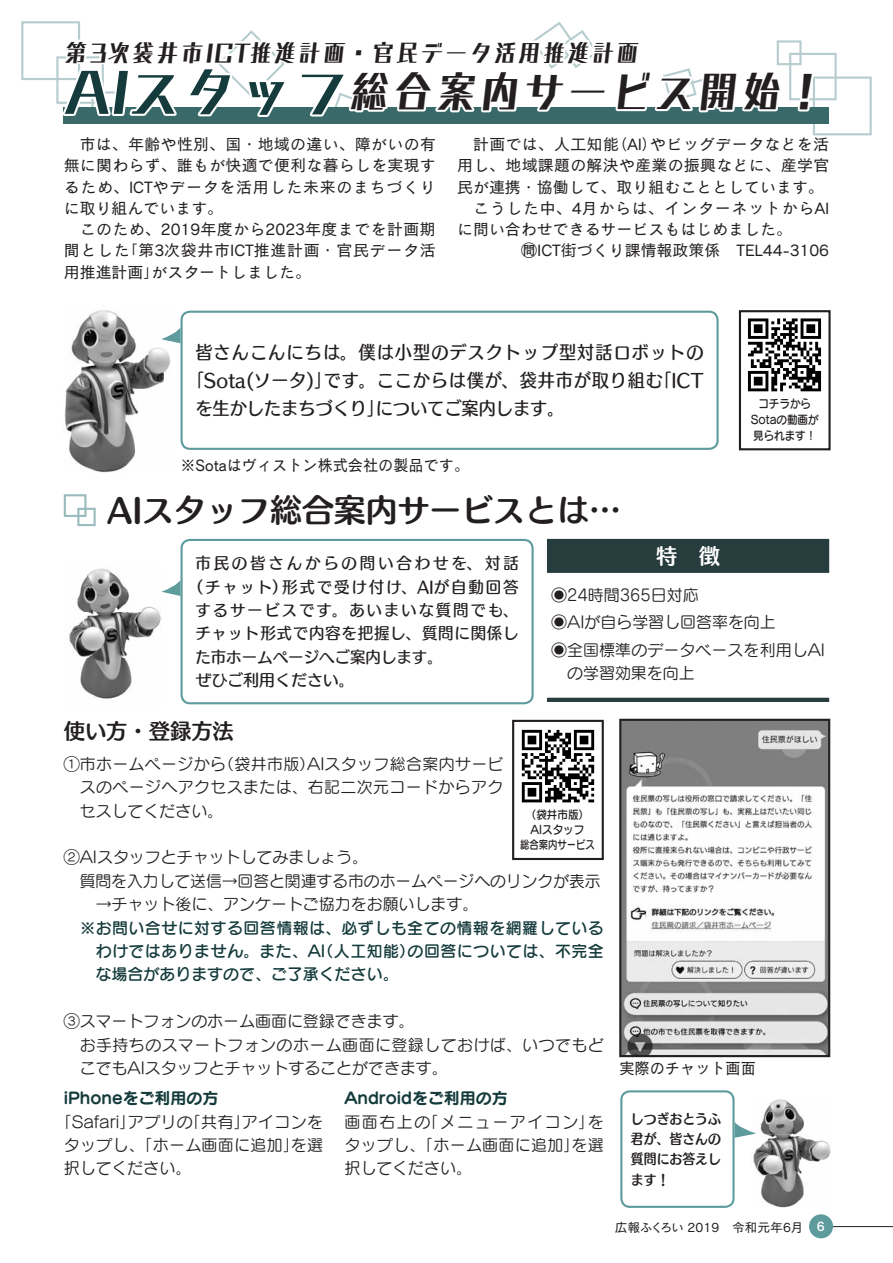
<style>
.page{position:relative;width:893px;height:1263px;background:#fff}
.page>*{position:absolute;margin:0;border:0;box-sizing:border-box;transform-origin:0 0}
.t1{font:43.65px "Comet Std B";color:#231f20}
.t2{font:31.95px "Humming Std B";color:#231f20}
.t3{font:24.45px "Comet Std B";color:#231f20}
.t4{font:21.3px "Humming Std B";color:#231f20}
.t5{font:21.3px "Humming Std B";color:#fff}
.t6{font:18px/27.6px "Humming Std D";letter-spacing:.045em;color:#231f20;text-align:right;scale:.95 1}
.t7{font:18px "Humming Std D";color:#231f20;scale:.95 1}
.t8{font:15.9px/21.3px "Cezanne Pro M";color:#231f20;text-align:justify}
.t9{font:15.9px/27.6px "Seurat Pro M";color:#231f20}
.t10{font:15.9px/23.4px "Humming Std D";letter-spacing:.05em;color:#231f20}
.t11{font:15.9px/23.4px "Seurat Pro M";letter-spacing:.025em;color:#231f20}
.t12{font:15.9px/23.4px "Seurat Pro M";letter-spacing:.03em;color:#231f20}
.t13{font:15.9px/23.4px "Seurat Pro DB";letter-spacing:.03em;color:#153b3c;text-align:right}
.t14{font:15.9px/21.3px "Cezanne Pro M";letter-spacing:.03em;color:#231f20;text-align:right}
.t15{font:15.9px/23.4px "Seurat Pro M";letter-spacing:.02em;color:#231f20}
.t16{font:15.9px/23.4px "Seurat Pro DB";color:#153b3c}
.t17{font:15.9px/23.4px "Humming Std D";letter-spacing:.18em;color:#231f20;text-align:right}
.t18{font:15.9px "Cezanne Pro M";color:#231f20;scale:.95 1}
.t19{font:15.9px "Seurat Pro B";color:#153b3c}
.t20{font:15.9px "Cezanne Pro M";letter-spacing:.05em;color:#231f20}
.t21{font:15.9px "Cezanne Pro M";letter-spacing:.02em;color:#231f20}
.t22{font:15.9px "Seurat Pro M";letter-spacing:.095em;color:#231f20}
.t23{font:13.8px/20.2px "Humming Std B";color:#231f20;text-align:justify;scale:.93 1}
.t24{font:12.75px "Cezanne Pro M";color:#231f20}
.t25{font:12.75px "Cezanne Pro DB";color:#fff}
.t26{font:11.7px/15.9px "Seurat Pro DB";color:#231f20;text-align:center;scale:.9 1}
.s1{font-size:55.35px;color:#153b3c}
</style>
<div class="page">
<hr style="left:830px;top:1226px;width:63px;height:1px;background:#231f20">
<div style="left:809px;top:1214px;width:24px;height:24px;background:#5d9b9d;border-radius:50%"></div>
<div style="left:21px;top:21px;width:59px;height:59px;border:2px solid #b6cccf"></div>
<div style="left:813px;top:77px;width:59px;height:58px;border:2px solid #b6cccf"></div>
<div style="left:789px;top:53px;width:48px;height:47px;border:2px solid #b6cccf"></div>
<div style="left:777px;top:40px;width:24px;height:25px;border:2px solid #b6cccf"></div>
<img style="left:748px;top:318px;width:73px;height:74px">
<div style="left:739px;top:310px;width:92px;height:140px;border:2px solid #231f20"></div>
<div style="left:64px;top:107px;width:765px;height:17px;background:#3a696a"></div>
<div style="left:180px;top:311px;width:539px;height:139px;border:2px solid #5d9b9d;border-radius:9px"></div>
<svg style="left:795px;top:76px;width:22px;height:36px"></svg>
<img style="left:64px;top:310px;width:107px;height:163px">
<svg style="left:161px;top:327px;width:19px;height:16px"></svg>
<svg style="left:162px;top:581px;width:18px;height:15px"></svg>
<div style="left:180px;top:539px;width:354px;height:165px;border:2px solid #5d9b9d;border-radius:9px"></div>
<div style="left:64px;top:494px;width:22px;height:23px;border:2px solid #9bbbbd"></div>
<div style="left:77px;top:508px;width:19px;height:18px;border:2px solid #9bbbbd"></div>
<div style="left:547px;top:539px;width:282px;height:34px;background:#273c3d"></div>
<img style="left:69px;top:568px;width:92px;height:131px">
<img style="left:622px;top:722px;width:205px;height:332px">
<div style="left:619px;top:719px;width:211px;height:338px;border:2px solid #231f20"></div>
<div style="left:620px;top:1090px;width:115px;height:118px;border:2px solid #5d9b9d;border-radius:9px"></div>
<img style="left:753px;top:1099px;width:78px;height:109px">
<svg style="left:735px;top:1122px;width:21px;height:16px"></svg>
<hr style="left:547px;top:698px;width:282px;height:4px;background:#273c3d">
<img style="left:521px;top:729px;width:74px;height:74px">
<div style="left:512px;top:720px;width:92px;height:140px;border:2px solid #231f20"></div>
<svg style="left:55px;top:21px;width:730px;height:104px"></svg>
<h3 class="t3" style="left:64px;top:33px;width:578px">第3次袋井市ICT推進計画・官民データ活用推進計画</h3>
<h1 class="t1" style="left:64px;top:56px;width:765px"><span class="s1">AIスタッフ</span>総合案内サービス開始!</h1>
<p class="t8" style="left:64px;top:133px;width:374px;text-indent:16px">市は、年齢や性別、国・地域の違い、障がいの有無に関わらず、誰もが快適で便利な暮らしを実現するため、ICTやデータを活用した未来のまちづくりに取り組んでいます。</p>
<p class="t14" style="left:80px;top:218px;width:358px">このため、2019年度から2023年度までを計画期「第3次袋井市ICT推進計画・官民データ活</p>
<p class="t8" style="left:64px;top:239px;width:67px">間とした</p>
<p class="t8" style="left:64px;top:261px;width:97px">用推進計画」</p>
<p class="t8" style="left:151px;top:261px;width:161px">がスタートしました。</p>
<p class="t8" style="left:611px;top:133px;width:48px">（AI）</p>
<p class="t21" style="left:473px;top:134px;width:147px">計画では、人工知能</p>
<p class="t8" style="left:457px;top:154px;width:374px">用し、地域課題の解決や産業の振興などに、産学官</p>
<p class="t8" style="left:457px;top:176px;width:368px">民が連携・協働して、取り組むこととしています。</p>
<p class="t20" style="left:473px;top:198px;width:358px">こうした中、4月からは、インターネットからAI</p>
<p class="t8" style="left:457px;top:218px;width:336px">に問い合わせできるサービスもはじめました。</p>
<p class="t8" style="left:521px;top:239px;width:309px">問ICT街づくり課情報政策係　TEL44-3106</p>
<p class="t21" style="left:650px;top:134px;width:180px">やビッグデータなどを活</p>
<p class="t6" style="left:195px;top:338px;width:537px">皆さんこんにちは。僕は小型のデスクトップ型対話ロボットの「ICT</p>
<p class="t6" style="left:324px;top:366px;width:358px">です。ここからは僕が、袋井市が取り組む</p>
<p class="t6" style="left:187px;top:366px;width:154px">「Sota(ソータ)」</p>
<p class="t7" style="left:376px;top:394px;width:200px">についてご案内します。</p>
<p class="t7" style="left:195px;top:394px;width:200px">を生かしたまちづくり」</p>
<p class="t18" style="left:180px;top:455px;width:305px">※Sotaはヴィストン株式会社の製品です。</p>
<h2 class="t2" style="left:107px;top:486px;width:516px">AIスタッフ総合案内サービスとは...</h2>
<p class="t26" style="left:751px;top:395px;width:77px">コチラから<br>Sotaの動画が見られます!</p>
<p class="t17" style="left:195px;top:551px;width:325px">市民の皆さんからの問い合わせを、対話形式で受け付け、AIが自動回答</p>
<p class="t10" style="left:195px;top:574px;width:325px;text-indent:-8px">（チャット）<br>するサービスです。あいまいな質問でも、チャット形式で内容を把握し、質問に関係した市ホームページへご案内します。<br>ぜひご利用ください。</p>
<h3 class="t4" style="left:64px;top:714px;width:172px">使い方・登録方法</h3>
<h3 class="t5" style="left:656px;top:540px;width:65px">特　徴</h3>
<p class="t9" style="left:551px;top:580px;width:275px">◉24時間365日対応<br>◉AIが自ら学習し回答率を向上<br>◉全国標準のデータベースを利用しAI</p>
<p class="t9" style="left:567px;top:659px;width:129px">の学習効果を向上</p>
<p class="t11" style="left:80px;top:752px;width:425px;text-indent:-16px">①市ホームページから<br>スのページへアクセスまたは、右記二次元コードからアクセスしてください。</p>
<p class="t9" style="left:64px;top:843px;width:306px">②AIスタッフとチャットしてみましょう。</p>
<p class="t9" style="left:80px;top:866px;width:522px">質問を入力して送信→回答と関連する市のホームページへのリンクが表示</p>
<p class="t9" style="left:64px;top:890px;width:416px">　　→チャット後に、アンケートご協力をお願いします。</p>
<p class="t13" style="left:80px;top:915px;width:526px">※お問い合せに対する回答情報は、必ずしも全ての情報を網羅しているの回答については、不完全</p>
<p class="t11" style="left:307px;top:752px;width:198px">AIスタッフ総合案内サービ</p>
<p class="t9" style="left:218px;top:749px;width:99px">（袋井市版）</p>
<p class="t26" style="left:520px;top:807px;width:85px;line-height:14.9px">（袋井市版(<br>AIスタッフ<br>総合案内サービス</p>
<p class="t16" style="left:96px;top:939px;width:304px">わけではありません。また、AI<br>な場合がありますので、ご了承ください。</p>
<p class="t12" style="left:64px;top:1009px;width:542px">③スマートフォンのホーム画面に登録できます。<br>　お手持ちのスマートフォンのホーム画面に登録しておけば、いつでもど</p>
<p class="t13" style="left:317px;top:939px;width:99px">（人工知能）</p>
<p class="t9" style="left:80px;top:1054px;width:370px">こでもAIスタッフとチャットすることができます。</p>
<p class="t19" style="left:64px;top:1087px;width:156px">iPhoneをご利用の方</p>
<p class="t9" style="left:242px;top:1107px;width:83px">アイコンを</p>
<p class="t9" style="left:128px;top:1107px;width:67px">アプリの</p>
<p class="t9" style="left:185px;top:1107px;width:66px">「共有」</p>
<p class="t9" style="left:56px;top:1107px;width:81px">「Safari」</p>
<p class="t19" style="left:344px;top:1087px;width:165px">Androidをご利用の方</p>
<p class="t22" style="left:422px;top:1111px;width:183px">「メニューアイコンを」</p>
<p class="t9" style="left:344px;top:1107px;width:87px">画面右上の</p>
<p class="t15" style="left:64px;top:1133px;width:236px">タップし、「ホーム画面に追加」択してください。</p>
<p class="t9" style="left:291px;top:1131px;width:34px">を選</p>
<p class="t15" style="left:344px;top:1133px;width:236px">タップし、「ホーム画面に追加」択してください。</p>
<p class="t9" style="left:572px;top:1131px;width:34px">を選</p>
<p class="t18" style="left:619px;top:1058px;width:145px">実際のチャット画面</p>
<p class="t23" style="left:631px;top:1108px;width:98px">しつぎおとうふ君が、皆さんの質問にお答えします!</p>
<p class="t24" style="left:615px;top:1219px;width:190px">広報ふくろい 2019　令和元年6月</p>
<p class="t25" style="left:817px;top:1218px;width:9px">6</p>
</div>
